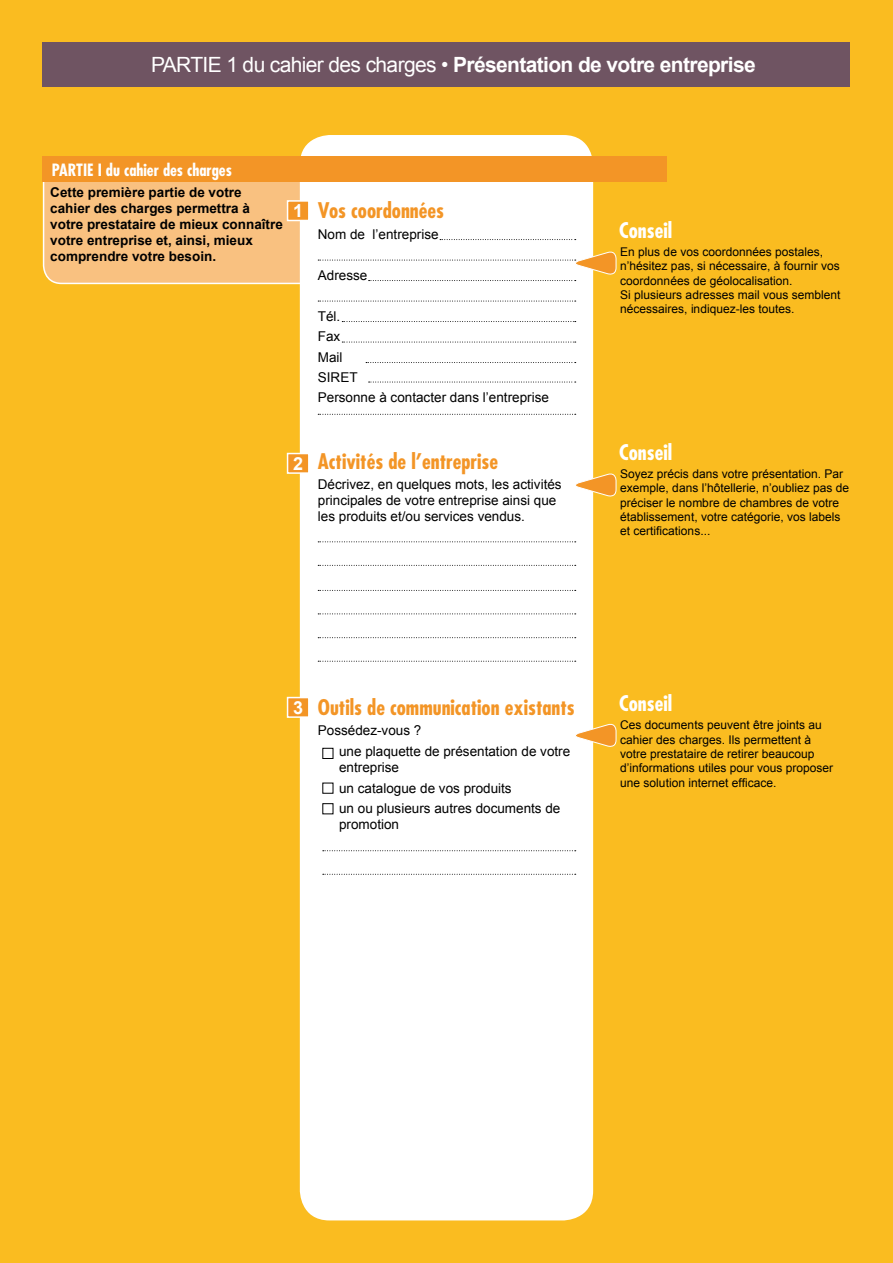
<style>
.page{position:relative;width:893px;height:1263px;background:#fabc20}
.page>*{position:absolute;margin:0;border:0;box-sizing:border-box;transform-origin:0 0}
.t1{font:700 condensed 21px "Futura";color:#f39526}
.t2{font:700 21px "Arial";letter-spacing:-.03em;color:#fff}
.t3{font:700 condensed 21px "Futura";color:#fff}
.t4{font:700 18px "Arial";color:#fff}
.t5{font:700 condensed 16.5px "Futura";color:#fff}
.t6{font:13.5px/20.4px "Arial";color:#000}
.t7{font:700 13.5px/16.2px "Arial";color:#000}
.t8{font:12px/14.4px "Arial";color:#000}
.s1{font-weight:400}
</style>
<div class="page">
<div style="left:44px;top:157px;width:306px;height:126px;background:#f9c180;border-radius:18px"></div>
<div style="left:43px;top:156px;width:308px;height:128px;border:2px solid #fff;border-radius:18px"></div>
<div style="left:300px;top:135px;width:293px;height:1085px;background:#fff;border-radius:30px"></div>
<div style="left:240px;top:156px;width:426px;height:26px;background:#f39526"></div>
<div style="left:43px;top:156px;width:198px;height:26px;background:#f39526"></div>
<div style="left:288px;top:201px;width:21px;height:19px;background:#f39526"></div>
<div style="left:287px;top:200px;width:23px;height:21px;border:2px solid #fff"></div>
<div style="left:288px;top:453px;width:21px;height:20px;background:#f39526"></div>
<div style="left:287px;top:453px;width:23px;height:21px;border:2px solid #fff"></div>
<div style="left:288px;top:697px;width:21px;height:20px;background:#f39526"></div>
<div style="left:287px;top:697px;width:23px;height:21px;border:2px solid #fff"></div>
<div style="left:322px;top:803px;width:11px;height:11px;border:1px solid #000"></div>
<div style="left:322px;top:748px;width:11px;height:11px;border:1px solid #000"></div>
<svg style="left:323px;top:850px;width:253px;height:1px"></svg>
<svg style="left:323px;top:874px;width:253px;height:1px"></svg>
<svg style="left:440px;top:239px;width:136px;height:1px"></svg>
<svg style="left:318px;top:301px;width:258px;height:1px"></svg>
<svg style="left:342px;top:321px;width:234px;height:1px"></svg>
<svg style="left:366px;top:362px;width:210px;height:1px"></svg>
<svg style="left:369px;top:382px;width:207px;height:1px"></svg>
<svg style="left:318px;top:541px;width:258px;height:1px"></svg>
<svg style="left:318px;top:565px;width:258px;height:1px"></svg>
<svg style="left:576px;top:722px;width:40px;height:26px"></svg>
<svg style="left:318px;top:250px;width:298px;height:31px"></svg>
<svg style="left:576px;top:472px;width:40px;height:26px"></svg>
<div style="left:43px;top:43px;width:807px;height:44px;background:#6f5462"></div>
<svg style="left:342px;top:342px;width:234px;height:1px"></svg>
<svg style="left:318px;top:414px;width:258px;height:1px"></svg>
<svg style="left:318px;top:590px;width:258px;height:1px"></svg>
<svg style="left:318px;top:613px;width:258px;height:1px"></svg>
<svg style="left:318px;top:637px;width:258px;height:1px"></svg>
<svg style="left:318px;top:661px;width:258px;height:1px"></svg>
<h1 class="t2" style="left:151px;top:53px;width:606px"><span class="s1">PARTIE 1 du cahier des charges •</span> Présentation de votre entreprise</h1>
<h3 class="t5" style="left:52px;top:159px;width:182px">PARTIE I du cahier des charges</h3>
<p class="t7" style="left:50px;top:184px;width:234px">Cette première partie de votre cahier des charges permettra à votre prestataire de mieux connaître votre entreprise et, ainsi, mieux comprendre votre besoin.</p>
<h2 class="t4" style="left:293px;top:201px;width:12px">1</h2>
<h1 class="t1" style="left:318px;top:197px;width:128px">Vos coordonnées</h1>
<p class="t6" style="left:318px;top:224px;width:122px">Nom de l’entreprise</p>
<p class="t6" style="left:318px;top:265px;width:51px">Adresse</p>
<p class="t6" style="left:318px;top:306px;width:233px">Tél.<br>Fax<br>Mail<br>SIRET<br>Personne à contacter dans l’entreprise</p>
<h2 class="t4" style="left:293px;top:454px;width:12px">2</h2>
<h1 class="t1" style="left:318px;top:447px;width:182px">Activités de l’entreprise</h1>
<p class="t6" style="left:318px;top:476px;width:245px;line-height:16.2px">Décrivez, en quelques mots, les activités principales de votre entreprise ainsi que les produits et/ou services vendus.</p>
<h1 class="t3" style="left:619px;top:217px;width:54px">Conseil</h1>
<p class="t8" style="left:620px;top:244px;width:222px">En plus de vos coordonnées postales, n’hésitez pas, si nécessaire, à fournir vos coordonnées de géolocalisation.<br>Si plusieurs adresses mail vous semblent nécessaires, indiquez-les toutes.</p>
<h1 class="t3" style="left:619px;top:438px;width:54px">Conseil</h1>
<p class="t8" style="left:620px;top:466px;width:230px">Soyez précis dans votre présentation. Par exemple, dans l’hôtellerie, n’oubliez pas de préciser le nombre de chambres de votre établissement, votre catégorie, vos labels et certifications...</p>
<h2 class="t4" style="left:293px;top:698px;width:12px">3</h2>
<h1 class="t1" style="left:318px;top:694px;width:258px">Outils de communication existants</h1>
<p class="t6" style="left:339px;top:720px;width:233px;text-indent:-21px">Possédez-vous ?<br>une plaquette de présentation de votre</p>
<p class="t6" style="left:339px;top:757px;width:223px">entreprise<br>un catalogue de vos produits<br>un ou plusieurs autres documents de</p>
<p class="t6" style="left:339px;top:814px;width:62px">promotion</p>
<h1 class="t3" style="left:619px;top:690px;width:54px">Conseil</h1>
<p class="t8" style="left:620px;top:718px;width:214px">Ces documents peuvent être joints au cahier des charges. Ils permettent à votre prestataire de retirer beaucoup d’informations utiles pour vous proposer une solution internet efficace.</p>
</div>
